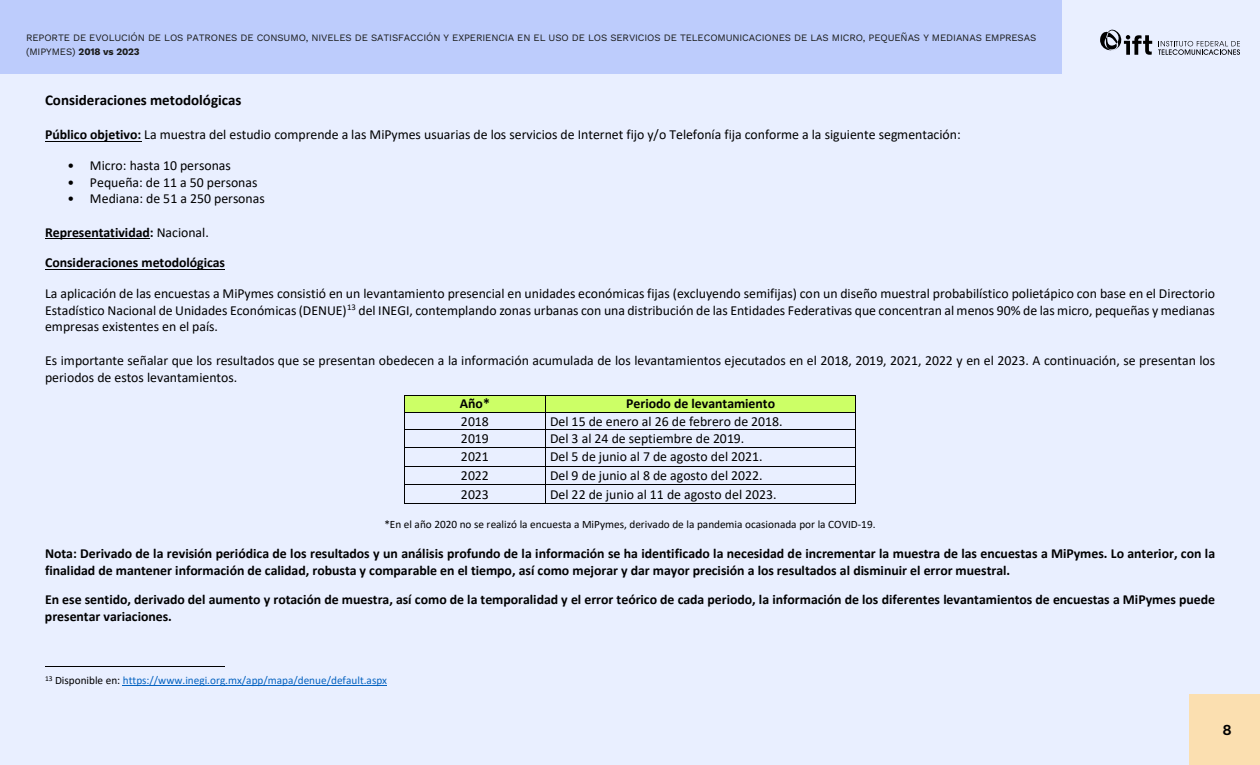
<style>
.page{position:relative;width:1260px;height:765px;background:#e9efff}
.page>*{position:absolute;margin:0;border:0;box-sizing:border-box;transform-origin:0 0}
.t1{font:700 15px "Calibri";color:#000}
.t2{font:600 15px "Work Sans";color:#000}
.t3{font:13.75px/16.8px "Calibri";color:#000;text-align:justify}
.t4{font:700 13.75px/16.8px "Calibri";letter-spacing:-.005em;color:#000}
.t5{font:11.25px "Calibri";color:#000}
.t6{font:11.25px "Calibri";color:#0563c1}
.t7{font:9.75px/14px "Work Sans";letter-spacing:-.015em;color:#1a1b1a}
.s1{font-weight:700}
.s2{font-weight:400}
.s3{color:#000}
</style>
<div class="page">
<div style="left:1190px;top:695px;width:70px;height:70px;background:#fbdfb0"></div>
<div style="left:0;top:0;width:1062px;height:74px;background:#bdccfc"></div>
<svg style="left:1158px;top:41px;width:82px;height:14px"></svg>
<svg style="left:1100px;top:29px;width:52px;height:26px"></svg>
<hr style="left:45px;top:141px;width:96px;height:1px;background:#000">
<hr style="left:45px;top:238px;width:105px;height:1px;background:#000">
<hr style="left:45px;top:269px;width:180px;height:1px;background:#000">
<div style="left:405px;top:395px;width:140px;height:17px;background:#cf6"></div>
<div style="left:546px;top:395px;width:309px;height:17px;background:#cf6"></div>
<hr style="left:405px;top:395px;width:140px;height:1px;background:#000">
<hr style="left:546px;top:395px;width:309px;height:1px;background:#000">
<hr style="left:405px;top:412px;width:140px;height:1px;background:#000">
<hr style="left:546px;top:412px;width:309px;height:1px;background:#000">
<hr style="left:405px;top:430px;width:140px;height:1px;background:#000">
<hr style="left:546px;top:430px;width:309px;height:1px;background:#000">
<hr style="left:405px;top:447px;width:140px;height:1px;background:#000">
<hr style="left:546px;top:447px;width:309px;height:1px;background:#000">
<hr style="left:405px;top:466px;width:140px;height:1px;background:#000">
<hr style="left:546px;top:466px;width:309px;height:1px;background:#000">
<hr style="left:405px;top:485px;width:140px;height:1px;background:#000">
<hr style="left:546px;top:485px;width:309px;height:1px;background:#000">
<svg style="left:404px;top:395px;width:1px;height:109px"></svg>
<hr style="left:405px;top:503px;width:140px;height:1px;background:#000">
<svg style="left:545px;top:395px;width:1px;height:109px"></svg>
<hr style="left:546px;top:503px;width:309px;height:1px;background:#000">
<svg style="left:855px;top:395px;width:1px;height:109px"></svg>
<hr style="left:45px;top:666px;width:180px;height:1px;background:#000">
<hr style="left:123px;top:685px;width:264px;height:1px;background:#0563c1">
<p class="t7" style="left:26px;top:31px;width:1012px">REPORTE DE EVOLUCIÓN DE LOS PATRONES DE CONSUMO, NIVELES DE SATISFACCIÓN Y EXPERIENCIA EN EL USO DE LOS SERVICIOS DE TELECOMUNICACIONES DE LAS MICRO, PEQUEÑAS Y MEDIANAS EMPRESAS (MIPYMES) <span class="s1">2018 vs 2023</span></p>
<p class="t1" style="left:45px;top:90px;width:198px">Consideraciones metodológicas</p>
<p class="t3" style="left:45px;top:126px;width:917px"><span class="s1">Público objetivo:</span> La muestra del estudio comprende a las MiPymes usuarias de los servicios de Internet fijo y/o Telefonía fija conforme a la siguiente segmentación:</p>
<p class="t3" style="left:68px;top:157px;width:165px">• Micro: hasta 10 personas</p>
<p class="t3" style="left:68px;top:173px;width:192px">• Pequeña: de 11 a 50 personas</p>
<p class="t3" style="left:67px;top:190px;width:199px">• Mediana: de 51 a 250 personas</p>
<p class="t4" style="left:45px;top:224px;width:165px">Representatividad: <span class="s2">Nacional.</span></p>
<p class="t4" style="left:45px;top:254px;width:182px">Consideraciones metodológicas</p>
<p class="t3" style="left:45px;top:285px;width:1171px">La aplicación de las encuestas a MiPymes consistió en un levantamiento presencial en unidades económicas fijas (excluyendo semifijas) con un diseño muestral probabilístico polietápico con base en el Directorio Estadístico Nacional de Unidades Económicas (DENUE)<sup>13</sup> del INEGI, contemplando zonas urbanas con una distribución de las Entidades Federativas que concentran al menos 90% de las micro, pequeñas y medianas empresas existentes en el país.</p>
<p class="t3" style="left:45px;top:352px;width:1172px">Es importante señalar que los resultados que se presentan obedecen a la información acumulada de los levantamientos ejecutados en el 2018, 2019, 2021, 2022 y en el 2023. A continuación, se presentan los periodos de estos levantamientos.</p>
<p class="t4" style="left:460px;top:395px;width:31px">Año*</p>
<p class="t4" style="left:626px;top:395px;width:150px">Periodo de levantamiento</p>
<p class="t3" style="left:461px;top:413px;width:30px">2018</p>
<p class="t3" style="left:550px;top:413px;width:234px">Del 15 de enero al 26 de febrero de 2018.</p>
<p class="t3" style="left:461px;top:430px;width:30px">2019</p>
<p class="t3" style="left:550px;top:430px;width:196px">Del 3 al 24 de septiembre de 2019.</p>
<p class="t3" style="left:461px;top:448px;width:30px">2021</p>
<p class="t3" style="left:550px;top:448px;width:214px">Del 5 de junio al 7 de agosto del 2021.</p>
<p class="t3" style="left:461px;top:467px;width:30px">2022</p>
<p class="t3" style="left:550px;top:467px;width:214px">Del 9 de junio al 8 de agosto del 2022.</p>
<p class="t3" style="left:461px;top:485px;width:30px">2023</p>
<p class="t3" style="left:550px;top:485px;width:228px">Del 22 de junio al 11 de agosto del 2023.</p>
<p class="t5" style="left:384px;top:517px;width:493px">*En el año 2020 no se realizó la encuesta a MiPymes, derivado de la pandemia ocasionada por la COVID-19.</p>
<p class="t4" style="left:45px;top:545px;width:1172px">Nota: Derivado de la revisión periódica de los resultados y un análisis profundo de la información se ha identificado la necesidad de incrementar la muestra de las encuestas a MiPymes. Lo anterior, con la finalidad de mantener información de calidad, robusta y comparable en el tiempo, así como mejorar y dar mayor precisión a los resultados al disminuir el error muestral.</p>
<p class="t4" style="left:45px;top:591px;width:1172px">En ese sentido, derivado del aumento y rotación de muestra, así como de la temporalidad y el error teórico de cada periodo, la información de los diferentes levantamientos de encuestas a MiPymes puede presentar variaciones.</p>
<p class="t6" style="left:45px;top:673px;width:344px"><sup>13</sup> <span class="s3">Disponible en:</span> https://www.inegi.org.mx/app/mapa/denue/default.aspx</p>
<p class="t2" style="left:1222px;top:718px;width:11px">8</p>
</div>
